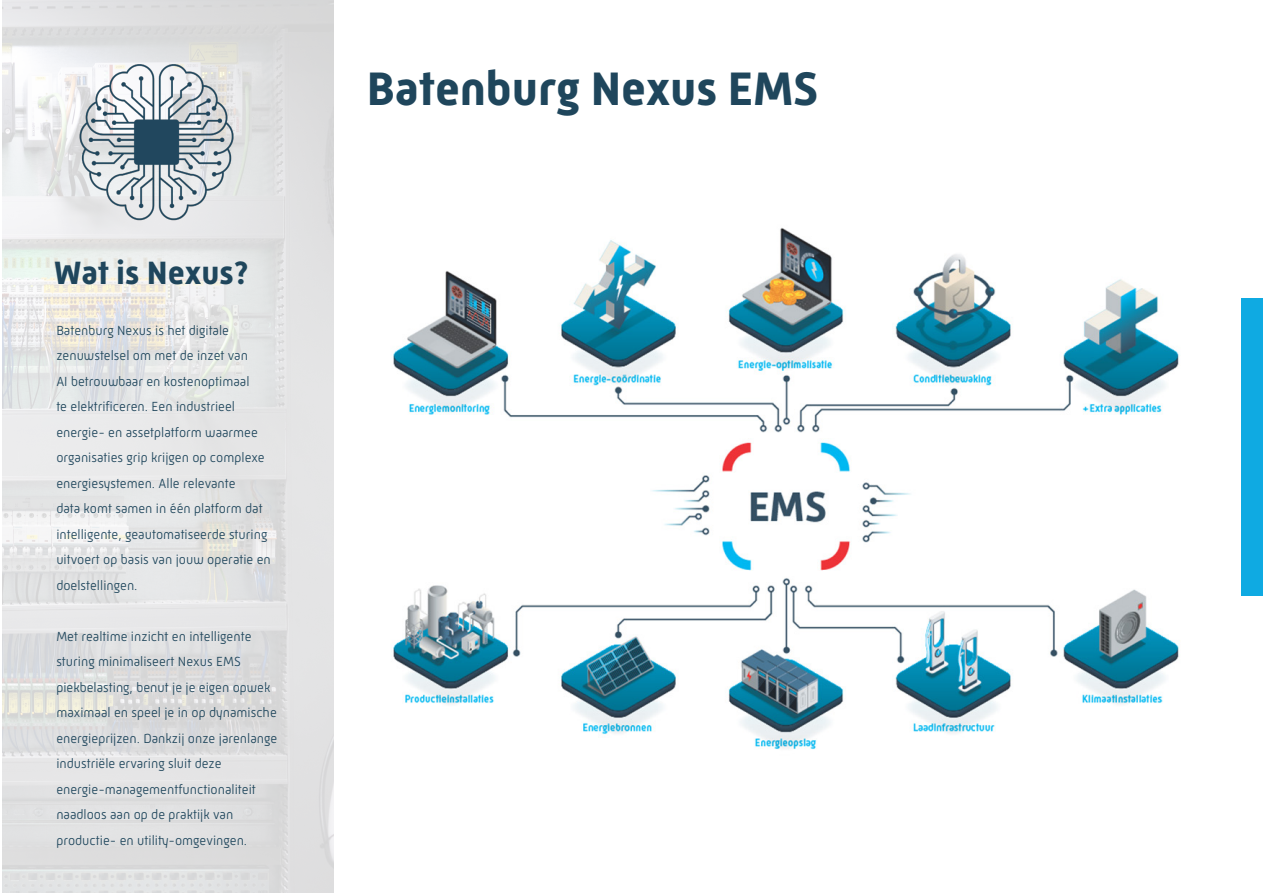
<style>
.page{position:relative;width:1263px;height:893px;background:#fff}
.page>*{position:absolute;margin:0;border:0;box-sizing:border-box;transform-origin:0 0}
.Intro{font:700 48px "Mic 32 New";color:#1f465c}
.Intro-2{font:700 33px "Mic 32 New";color:#1f465c}
.Intro-3{font:300 13.5px/25.5px "Mic 32 New";color:#1f465c}
</style>
<div class="page">
<div style="left:1242px;top:298px;width:21px;height:297px;background:#0faae2"></div>
<img style="left:2px;top:0;width:332px;height:893px">
<img style="left:76px;top:59px;width:163px;height:165px">
<img style="left:393px;top:228px;width:786px;height:522px">
<p class="Intro-2" style="left:54px;top:253px;width:196px">Wat is Nexus?</p>
<p class="Intro-3" style="left:56px;top:317px;width:216px">Batenburg Nexus is het digitale zenuwstelsel om met de inzet van<br>AI betrouwbaar en kostenoptimaal<br>te elektrificeren. Een industrieel energie‑ en assetplatform waarmee organisaties grip krijgen op complexe energiesystemen. Alle relevante<br>data komt samen in één platform dat intelligente, geautomatiseerde sturing uitvoert op basis van jouw operatie en doelstellingen.</p>
<p class="Intro-3" style="left:56px;top:623px;width:222px">Met realtime inzicht en intelligente sturing minimaliseert Nexus EMS piekbelasting, benut je je eigen opwek maximaal en speel je in op dynamische energieprijzen. Dankzij onze jarenlange industriële ervaring sluit deze energie‑managementfunctionaliteit naadloos aan op de praktijk van productie‑ en utility‑omgevingen.</p>
<p class="Intro" style="left:367px;top:61px;width:453px">Batenburg Nexus EMS</p>
</div>
